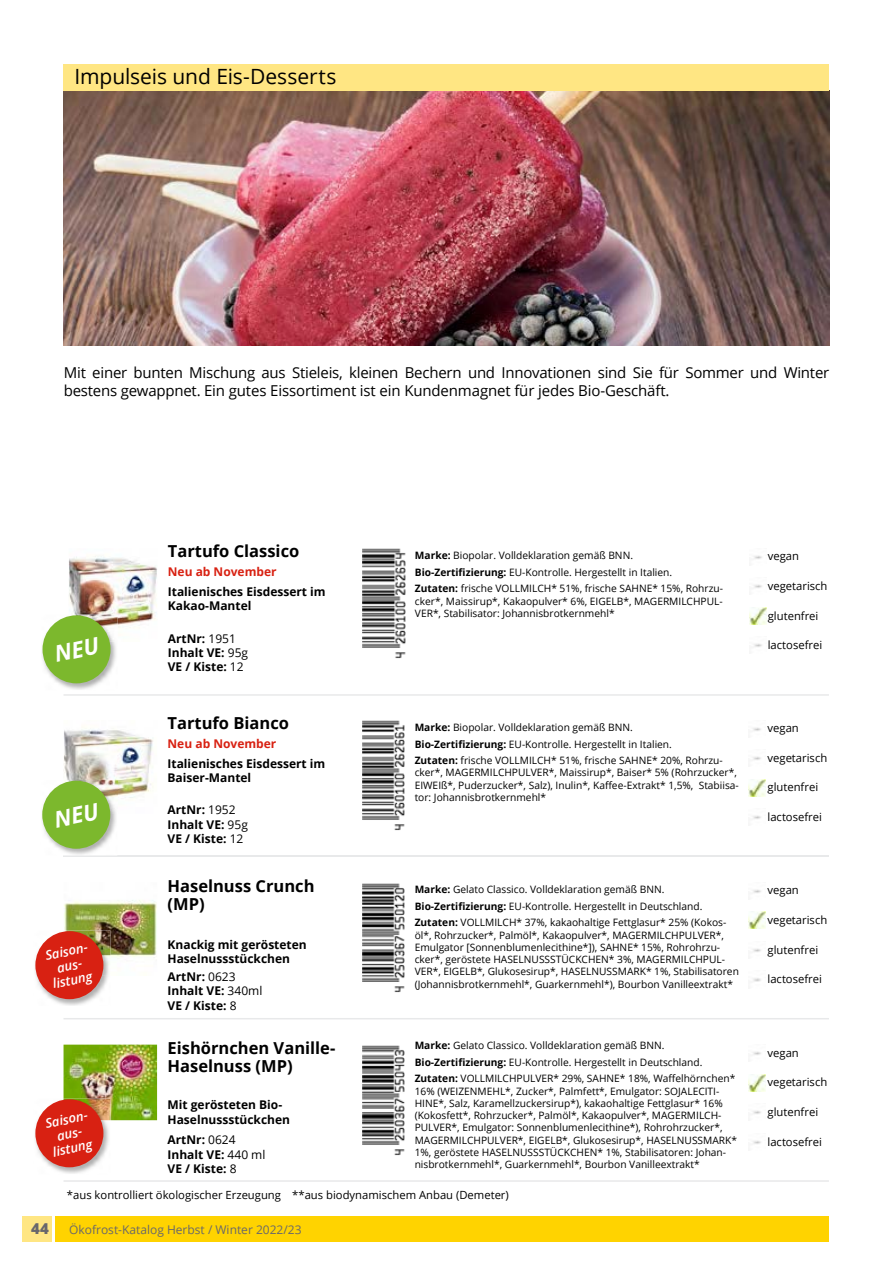
<style>
.page{position:relative;width:893px;height:1263px;background:#fff}
.page>*{position:absolute;margin:0;border:0;box-sizing:border-box;transform-origin:0 0}
.t1{font:21px "Open Sans";letter-spacing:-.005em;color:#000}
.t2{font:700 16.5px/18px "Open Sans";color:#000}
.t3{font:15px/18px "Open Sans";letter-spacing:-.015em;color:#000}
.t4{font:800 15px "Open Sans";color:#68676c}
.t5{font:italic 600 13.05px/14.5px "Open Sans";color:#fff;text-align:center}
.t6{font:700 12px/14.4px "Open Sans";color:#000}
.t7{font:12px "Open Sans";color:#68676c}
.t8{font:700 12px "Open Sans";color:#d82112}
.t9{font:11.25px "Open Sans";color:#000}
.t10{font:10.2px/12.3px "Open Sans";color:#000}
.s1{font-weight:400}
.s2{font-weight:700}
</style>
<div class="page">
<div style="left:55px;top:1216px;width:774px;height:26px;background:#ffd300"></div>
<div style="left:22px;top:1216px;width:30px;height:26px;background:#ffe683"></div>
<img style="left:64px;top:91px;width:765px;height:254px">
<div style="left:64px;top:64px;width:765px;height:27px;background:#ffe683"></div>
<img style="left:69px;top:556px;width:88px;height:72px">
<img style="left:754px;top:555px;width:8px;height:4px">
<img style="left:754px;top:584px;width:8px;height:4px">
<img style="left:749px;top:607px;width:17px;height:17px">
<img style="left:754px;top:643px;width:8px;height:4px">
<img style="left:362px;top:548px;width:43px;height:111px">
<img style="left:42px;top:616px;width:74px;height:74px">
<img style="left:69px;top:615px;width:49px;height:27px">
<div style="left:43px;top:615px;width:68px;height:68px;background:#7cb82d;border-radius:50%"></div>
<hr style="left:64px;top:856px;width:765px;height:1px;background:#e8e9ea">
<hr style="left:64px;top:694px;width:765px;height:2px;background:#e8e9ea">
<img style="left:64px;top:730px;width:89px;height:68px">
<img style="left:753px;top:727px;width:8px;height:4px">
<img style="left:753px;top:756px;width:8px;height:4px">
<img style="left:749px;top:779px;width:17px;height:17px">
<img style="left:753px;top:815px;width:8px;height:4px">
<img style="left:362px;top:720px;width:43px;height:111px">
<hr style="left:64px;top:1018px;width:765px;height:1px;background:#e8e9ea">
<img style="left:64px;top:900px;width:93px;height:58px">
<img style="left:753px;top:889px;width:8px;height:4px">
<img style="left:749px;top:912px;width:17px;height:17px">
<img style="left:753px;top:948px;width:8px;height:4px">
<img style="left:753px;top:978px;width:8px;height:4px">
<img style="left:362px;top:883px;width:43px;height:110px">
<hr style="left:64px;top:1180px;width:765px;height:2px;background:#e8e9ea">
<img style="left:64px;top:1044px;width:93px;height:76px">
<img style="left:753px;top:1051px;width:8px;height:4px">
<img style="left:749px;top:1074px;width:17px;height:17px">
<img style="left:753px;top:1110px;width:8px;height:4px">
<img style="left:753px;top:1140px;width:8px;height:4px">
<img style="left:362px;top:1045px;width:43px;height:110px">
<img style="left:42px;top:783px;width:74px;height:72px">
<img style="left:64px;top:780px;width:53px;height:33px">
<div style="left:42px;top:781px;width:68px;height:68px;background:#7cb82d;border-radius:50%"></div>
<img style="left:35px;top:931px;width:73px;height:75px">
<img style="left:64px;top:930px;width:46px;height:46px">
<div style="left:35px;top:931px;width:68px;height:68px;background:#d82112;border-radius:50%"></div>
<img style="left:35px;top:1098px;width:75px;height:76px">
<img style="left:64px;top:1098px;width:46px;height:22px">
<div style="left:35px;top:1099px;width:68px;height:68px;background:#d82112;border-radius:50%"></div>
<h1 class="t1" style="left:74px;top:62px;width:263px">Impulseis und Eis-Desserts</h1>
<h3 class="t3" style="left:64px;top:363px;width:767px">Mit einer bunten Mischung aus Stieleis, kleinen Bechern und Innovationen sind Sie für Sommer und Winter bestens gewappnet. Ein gutes Eissortiment ist ein Kundenmagnet für jedes Bio-Geschäft.</h3>
<p class="t5" style="left:44px;top:948px;width:47px;rotate:-12deg">Saison&shy;aus&shy;listung</p>
<p class="t5" style="left:44px;top:1116px;width:47px;rotate:-12deg">Saison&shy;aus&shy;listung</p>
<h2 class="t2" style="left:168px;top:542px;width:133px">Tartufo Classico</h2>
<p class="t8" style="left:168px;top:563px;width:110px">Neu ab November</p>
<p class="t6" style="left:168px;top:584px;width:159px">Italienisches Eisdessert im<br>Kakao-Mantel</p>
<p class="t6" style="left:168px;top:631px;width:82px">ArtNr: <span class="s1">1951<br></span>Inhalt VE: <span class="s1">95g<br></span>VE / Kiste: <span class="s1">12</span></p>
<h2 class="t2" style="left:168px;top:714px;width:123px">Tartufo Bianco</h2>
<p class="t8" style="left:168px;top:735px;width:110px">Neu ab November</p>
<p class="t6" style="left:168px;top:756px;width:159px">Italienisches Eisdessert im<br>Baiser-Mantel</p>
<p class="t6" style="left:168px;top:802px;width:82px">ArtNr: <span class="s1">1952<br></span>Inhalt VE: <span class="s1">95g<br></span>VE / Kiste: <span class="s1">12</span></p>
<p class="t10" style="left:415px;top:547px;width:310px;line-height:16.5px"><span class="s2">Marke:</span> Biopolar. Volldeklaration gemäß BNN.<br><span class="s2">Bio-Zertifizierung:</span> EU-Kontrolle. Hergestellt in Italien.<br><span class="s2">Zutaten:</span> frische VOLLMILCH* 51%, frische SAHNE* 15%, Rohrzu-</p>
<p class="t10" style="left:415px;top:594px;width:309px">cker*, Maissirup*, Kakaopulver* 6%, EIGELB*, MAGERMILCHPUL-<br>VER*, Stabilisator: Johannisbrotkernmehl*</p>
<p class="t9" style="left:768px;top:548px;width:33px">vegan</p>
<p class="t9" style="left:768px;top:578px;width:61px">vegetarisch</p>
<p class="t9" style="left:768px;top:608px;width:52px">glutenfrei</p>
<p class="t9" style="left:768px;top:638px;width:56px">lactosefrei</p>
<p class="t10" style="left:415px;top:719px;width:310px;line-height:16.5px"><span class="s2">Marke:</span> Biopolar. Volldeklaration gemäß BNN.<br><span class="s2">Bio-Zertifizierung:</span> EU-Kontrolle. Hergestellt in Italien.<br><span class="s2">Zutaten:</span> frische VOLLMILCH* 51%, frische SAHNE* 20%, Rohrzu-</p>
<p class="t10" style="left:415px;top:766px;width:326px">cker*, MAGERMILCHPULVER*, Maissirup*, Baiser* 5% (Rohrzucker*,<br>EIWEIß*, Puderzucker*, Salz), Inulin*, Kaffee-Extrakt* 1,5%, Stabiisa&shy;tor: Johannisbrotkernmehl*</p>
<p class="t9" style="left:767px;top:720px;width:33px">vegan</p>
<p class="t9" style="left:767px;top:750px;width:61px">vegetarisch</p>
<p class="t9" style="left:767px;top:780px;width:52px">glutenfrei</p>
<p class="t9" style="left:767px;top:809px;width:56px">lactosefrei</p>
<h2 class="t2" style="left:168px;top:876px;width:148px">Haselnuss Crunch (MP)</h2>
<p class="t6" style="left:168px;top:937px;width:141px">Knackig mit gerösteten<br>Haselnussstückchen</p>
<p class="t10" style="left:415px;top:881px;width:313px;line-height:16.5px"><span class="s2">Marke:</span> Gelato Classico. Volldeklaration gemäß BNN.<br><span class="s2">Bio-Zertifizierung:</span> EU-Kontrolle. Hergestellt in Deutschland.<br><span class="s2">Zutaten:</span> VOLLMILCH* 37%, kakaohaltige Fettglasur* 25% (Kokos-</p>
<p class="t10" style="left:415px;top:928px;width:326px">öl*, Rohrzucker*, Palmöl*, Kakaopulver*, MAGERMILCHPULVER*, Emulgator [Sonnenblumenlecithine*]), SAHNE* 15%, Rohrohrzu&shy;cker*, geröstete HASELNUSSSTÜCKCHEN* 3%, MAGERMILCHPUL-VER*, EIGELB*, Glukosesirup*, HASELNUSSMARK* 1%, Stabilisatoren (Johannisbrotkernmehl*, Guarkernmehl*), Bourbon Vanilleextrakt*</p>
<p class="t9" style="left:767px;top:882px;width:33px">vegan</p>
<p class="t9" style="left:767px;top:912px;width:61px">vegetarisch</p>
<p class="t9" style="left:767px;top:942px;width:52px">glutenfrei</p>
<p class="t6" style="left:168px;top:969px;width:70px">ArtNr: <span class="s1">0623</span></p>
<p class="t9" style="left:767px;top:972px;width:56px">lactosefrei</p>
<p class="t6" style="left:168px;top:983px;width:96px">Inhalt VE: <span class="s1">340ml<br></span>VE / Kiste: <span class="s1">8</span></p>
<h2 class="t2" style="left:168px;top:1038px;width:169px">Eishörnchen Vanille-<br>Haselnuss (MP)</h2>
<p class="t6" style="left:168px;top:1097px;width:124px">Mit gerösteten Bio-<br>Haselnussstückchen</p>
<p class="t10" style="left:415px;top:1037px;width:322px;line-height:16.5px"><span class="s2">Marke:</span> Gelato Classico. Volldeklaration gemäß BNN.<br><span class="s2">Bio-Zertifizierung:</span> EU-Kontrolle. Hergestellt in Deutschland.<br><span class="s2">Zutaten:</span> VOLLMILCHPULVER* 29%, SAHNE* 18%, Waffelhörnchen*</p>
<p class="t10" style="left:415px;top:1084px;width:324px">16% (WEIZENMEHL*, Zucker*, Palmfett*, Emulgator: SOJALECITI-HINE*, Salz, Karamellzuckersirup*), kakaohaltige Fettglasur* 16% (Kokosfett*, Rohrzucker*, Palmöl*, Kakaopulver*, MAGERMILCH-PULVER*, Emulgator: Sonnenblumenlecithine*), Rohrohrzucker*, MAGERMILCHPULVER*, EIGELB*, Glukosesirup*, HASELNUSSMARK* 1%, geröstete HASELNUSSSTÜCKCHEN* 1%, Stabilisatoren: Johan&shy;nisbrotkernmehl*, Guarkernmehl*, Bourbon Vanilleextrakt*</p>
<p class="t9" style="left:767px;top:1045px;width:33px">vegan</p>
<p class="t9" style="left:767px;top:1074px;width:61px">vegetarisch</p>
<p class="t9" style="left:767px;top:1104px;width:52px">glutenfrei</p>
<p class="t6" style="left:168px;top:1132px;width:70px">ArtNr: <span class="s1">0624</span></p>
<p class="t9" style="left:767px;top:1134px;width:56px">lactosefrei</p>
<p class="t6" style="left:168px;top:1147px;width:99px">Inhalt VE: <span class="s1">440 ml<br></span>VE / Kiste: <span class="s1">8</span></p>
<p class="t9" style="left:67px;top:1187px;width:443px">*aus kontrolliert ökologischer Erzeugung **aus biodynamischem Anbau (Demeter)</p>
<h3 class="t4" style="left:31px;top:1217px;width:19px">44</h3>
<p class="t7" style="left:69px;top:1221px;width:234px">Ökofrost-Katalog Herbst / Winter 2022/23</p>
</div>
